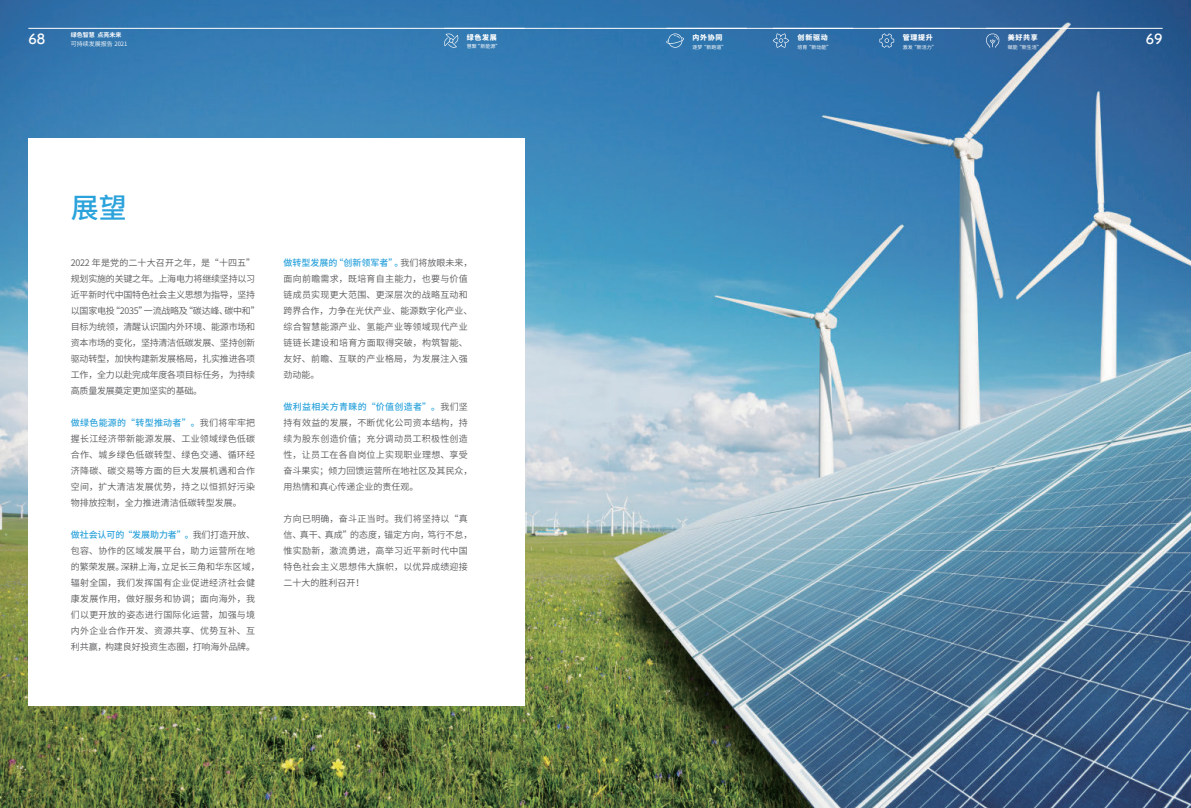
<style>
.page{position:relative;width:1191px;height:808px;background:#fff}
.page>*{position:absolute;margin:0;border:0;box-sizing:border-box;transform-origin:0 0}
.t1{font:500 28px "Source Han Sans CN";color:#2aa2db}
.t2{font:700 14px "Tsuku A Rd Gothic";color:#fff}
.t3{font:9px/16px "Source Han Sans CN";letter-spacing:.025em;color:#57585a}
.t4{font:9px/16px "Source Han Sans CN";letter-spacing:-.025em;color:#57585a}
.t5{font:800 7px "Source Han Sans CN";letter-spacing:.1em;color:#fff}
.t6{font:6px "Source Han Sans CN";color:#fff}
.t7{font:700 6px "Source Han Sans CN";color:#fff}
.t8{font:5px "Source Han Sans CN";color:#fff}
.s1{font-weight:500;color:#2aa2db}
</style>
<div class="page">
<img style="left:0;top:0;width:1191px;height:808px">
<div style="left:28px;top:139px;width:496px;height:567px;background:#fff"></div>
<svg style="left:443px;top:32px;width:16px;height:16px"></svg>
<svg style="left:666px;top:34px;width:18px;height:14px"></svg>
<svg style="left:879px;top:33px;width:15px;height:15px"></svg>
<svg style="left:985px;top:33px;width:15px;height:15px"></svg>
<svg style="left:773px;top:34px;width:16px;height:14px"></svg>
<hr style="left:28px;top:28px;width:1134px;height:1px;background:#fff">
<p class="t7" style="left:71px;top:31px;width:52px">绿色智慧 点亮未来</p>
<h2 class="t2" style="left:28px;top:28px;width:18px">68</h2>
<p class="t6" style="left:71px;top:40px;width:58px">可持续发展报告 2021</p>
<p class="t5" style="left:467px;top:33px;width:32px">绿色发展</p>
<p class="t8" style="left:467px;top:43px;width:35px">慧聚“新能源”</p>
<h1 class="t1" style="left:71px;top:192px;width:57px">展望</h1>
<p class="t4" style="left:71px;top:255px;width:190px">2022 年是党的二十大召开之年，是“十四五”规划实施的关键之年。上海电力将继续坚持以习近平新时代中国特色社会主义思想为指导，坚持以国家电投“2035”一流战略及“碳达峰、碳中和”目标为统领，清醒认识国内外环境、能源市场和资本市场的变化，坚持清洁低碳发展、坚持创新驱动转型，加快构建新发展格局，扎实推进各项工作，全力以赴完成年度各项目标任务，为持续高质量发展奠定更加坚实的基础。</p>
<p class="t3" style="left:71px;top:415px;width:186px;text-align:justify"><span class="s1">做绿色能源的“转型推动者”。</span>我们将牢牢把握长江经济带新能源发展、工业领域绿色低碳合作、城乡绿色低碳转型、绿色交通、循环经济降碳、碳交易等方面的巨大发展机遇和合作空间，扩大清洁发展优势，持之以恒抓好污染物排放控制，全力推进清洁低碳转型发展。</p>
<p class="t3" style="left:71px;top:527px;width:190px"><span class="s1">做社会认可的“发展助力者”。</span>我们打造开放、包容、协作的区域发展平台，助力运营所在地的繁荣发展。深耕上海，立足长三角和华东区域，辐射全国，我们发挥国有企业促进经济社会健康发展作用，做好服务和协调；面向海外，我们以更开放的姿态进行国际化运营，加强与境内外企业合作开发、资源共享、优势互补、互利共赢，构建良好投资生态圈，打响海外品牌。</p>
<p class="t3" style="left:283px;top:255px;width:190px"><span class="s1">做转型发展的“创新领军者”。</span>我们将放眼未来，面向前瞻需求，既培育自主能力，也要与价值链成员实现更大范围、更深层次的战略互动和跨界合作，力争在光伏产业、能源数字化产业、综合智慧能源产业、氢能产业等领域现代产业链链长建设和培育方面取得突破，构筑智能、友好、前瞻、互联的产业格局，为发展注入强劲动能。</p>
<p class="t3" style="left:283px;top:399px;width:190px"><span class="s1">做利益相关方青睐的“价值创造者”。</span>我们坚持有效益的发展，不断优化公司资本结构，持续为股东创造价值；充分调动员工积极性创造性，让员工在各自岗位上实现职业理想、享受奋斗果实；倾力回馈运营所在地社区及其民众，用热情和真心传递企业的责任观。</p>
<p class="t3" style="left:283px;top:511px;width:190px">方向已明确，奋斗正当时。我们将坚持以“真信、真干、真成”的态度，锚定方向，笃行不怠，惟实励新，激流勇进，高举习近平新时代中国特色社会主义思想伟大旗帜，以优异成绩迎接二十大的胜利召开！</p>
<p class="t5" style="left:692px;top:33px;width:32px">内外协同</p>
<h2 class="t2" style="left:1145px;top:28px;width:18px">69</h2>
<p class="t8" style="left:692px;top:44px;width:35px">逐梦“新跑道”</p>
<p class="t5" style="left:902px;top:33px;width:32px">管理提升</p>
<p class="t8" style="left:902px;top:44px;width:35px">激发“新活力”</p>
<p class="t5" style="left:1007px;top:33px;width:32px">美好共享</p>
<p class="t8" style="left:1007px;top:44px;width:36px">赋能“新生活”</p>
<p class="t5" style="left:797px;top:33px;width:32px">创新驱动</p>
<p class="t8" style="left:797px;top:44px;width:35px">培育“新动能”</p>
</div>
